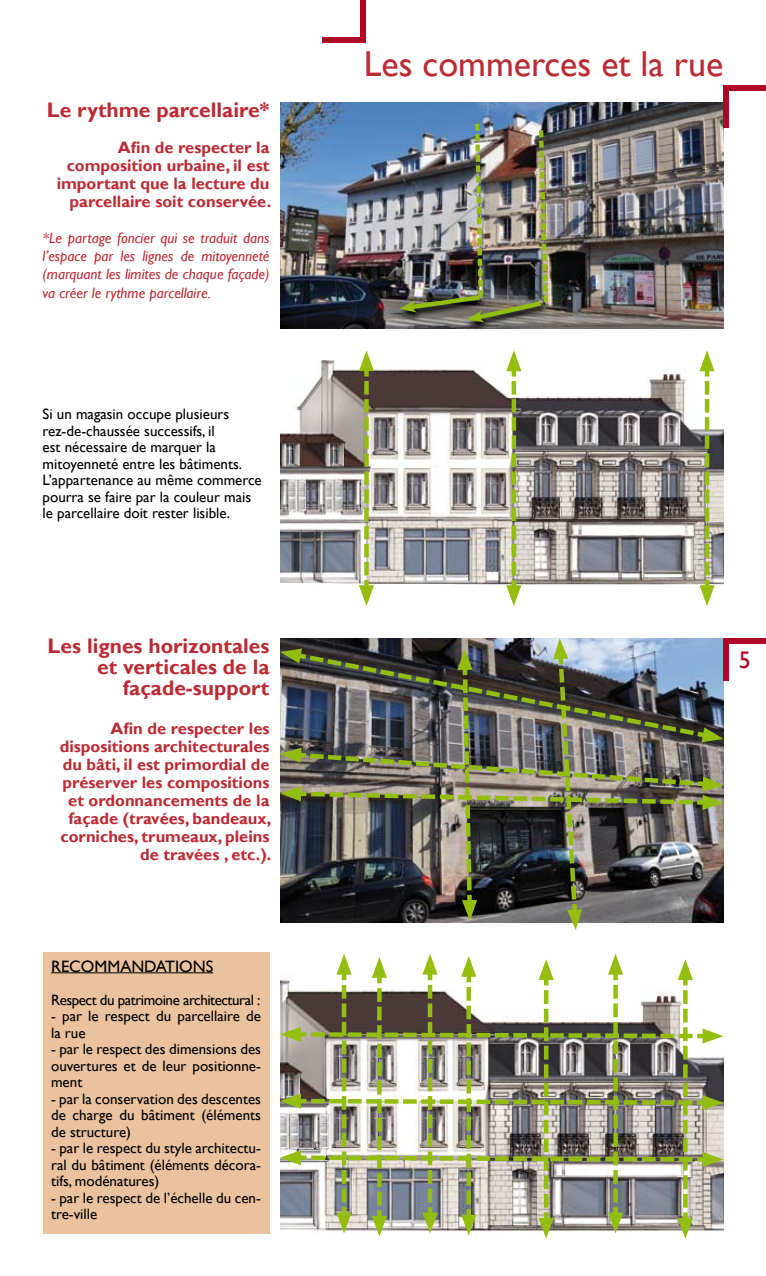
<style>
.page{position:relative;width:766px;height:1276px;background:#fff}
.page>*{position:absolute;margin:0;border:0;box-sizing:border-box;transform-origin:0 0}
.t1{font:36px "Gill Sans";color:#bc2a33}
.t2{font:24px "Gill Sans";color:#af0527}
.t3{font:700 21px/21px "Gill Sans";color:#bc2a33;text-align:right}
.t4{font:700 16.5px/18px "Gill Sans";color:#bc2a33;text-align:right}
.t5{font:16.5px "Gill Sans";color:#000}
.t6{font:15px/16.5px "Gill Sans";color:#000}
.t7{font:italic 15px/18px "Gill Sans";color:#bc2a33;text-align:justify}
.t8{font:15px "Gill Sans";letter-spacing:-.03em;color:#000}
</style>
<div class="page">
<img style="left:280px;top:103px;width:443px;height:225px">
<svg style="left:464px;top:323px;width:84px;height:7px"></svg>
<svg style="left:397px;top:294px;width:2px;height:27px"></svg>
<img style="left:399px;top:119px;width:151px;height:204px">
<div style="left:43px;top:951px;width:226px;height:282px;background:#eac29e"></div>
<hr style="left:51px;top:972px;width:162px;height:1px;background:#000">
<img style="left:280px;top:360px;width:443px;height:227px">
<div style="left:360px;top:0;width:5px;height:43px;background:#af0527"></div>
<div style="left:322px;top:37px;width:43px;height:6px;background:#af0527"></div>
<div style="left:723px;top:638px;width:5px;height:42px;background:#af0527"></div>
<div style="left:723px;top:638px;width:42px;height:5px;background:#af0527"></div>
<svg style="left:359px;top:350px;width:15px;height:256px"></svg>
<svg style="left:506px;top:350px;width:15px;height:256px"></svg>
<svg style="left:699px;top:350px;width:15px;height:256px"></svg>
<img style="left:280px;top:638px;width:443px;height:292px">
<svg style="left:280px;top:954px;width:443px;height:284px"></svg>
<div style="left:723px;top:85px;width:5px;height:43px;background:#af0527"></div>
<div style="left:723px;top:85px;width:42px;height:5px;background:#af0527"></div>
<h3 class="t3" style="left:47px;top:100px;width:224px">Le rythme parcellaire*</h3>
<p class="t4" style="left:57px;top:139px;width:216px">Afin de respecter la composition urbaine, il est important que la lecture du parcellaire soit conservée.</p>
<p class="t7" style="left:43px;top:230px;width:228px">*Le partage foncier qui se traduit dans l’espace par les lignes de mitoyenneté (marquant les limites de chaque façade) va créer le rythme parcellaire.</p>
<p class="t6" style="left:43px;top:406px;width:221px">Si un magasin occupe plusieurs rez-de-chaussée successifs, il<br>est nécessaire de marquer la mitoyenneté entre les bâtiments.<br>L’appartenance au même commerce pourra se faire par la couleur mais le parcellaire doit rester lisible.</p>
<h3 class="t3" style="left:48px;top:635px;width:223px">Les lignes horizontales et verticales de la façade-support</h3>
<p class="t4" style="left:60px;top:719px;width:213px">Afin de respecter les dispositions architecturales du bâti, il est primordial de préserver les compositions et ordonnancements de la façade (travées, bandeaux, corniches, trumeaux, pleins de travées , etc.).</p>
<p class="t5" style="left:51px;top:956px;width:164px">RECOMMANDATIONS</p>
<p class="t8" style="left:51px;top:991px;width:211px">Respect du patrimoine architectural :</p>
<p class="t6" style="left:51px;top:1008px;width:211px">- par le respect du parcellaire de la rue</p>
<p class="t6" style="left:51px;top:1041px;width:211px;text-align:justify">- par le respect des dimensions des ouvertures et de leur positionne&shy;ment</p>
<p class="t6" style="left:51px;top:1090px;width:211px;text-align:justify">- par la conservation des descentes de charge du bâtiment (éléments de structure)</p>
<p class="t6" style="left:51px;top:1140px;width:211px;text-align:justify">- par le respect du style architectu&shy;ral du bâtiment (éléments décora&shy;tifs, modénatures)</p>
<p class="t6" style="left:51px;top:1189px;width:211px">- par le respect de l’échelle du cen&shy;tre-ville</p>
<h1 class="t1" style="left:363px;top:43px;width:361px">Les commerces et la rue</h1>
<h2 class="t2" style="left:738px;top:645px;width:13px">5</h2>
</div>
